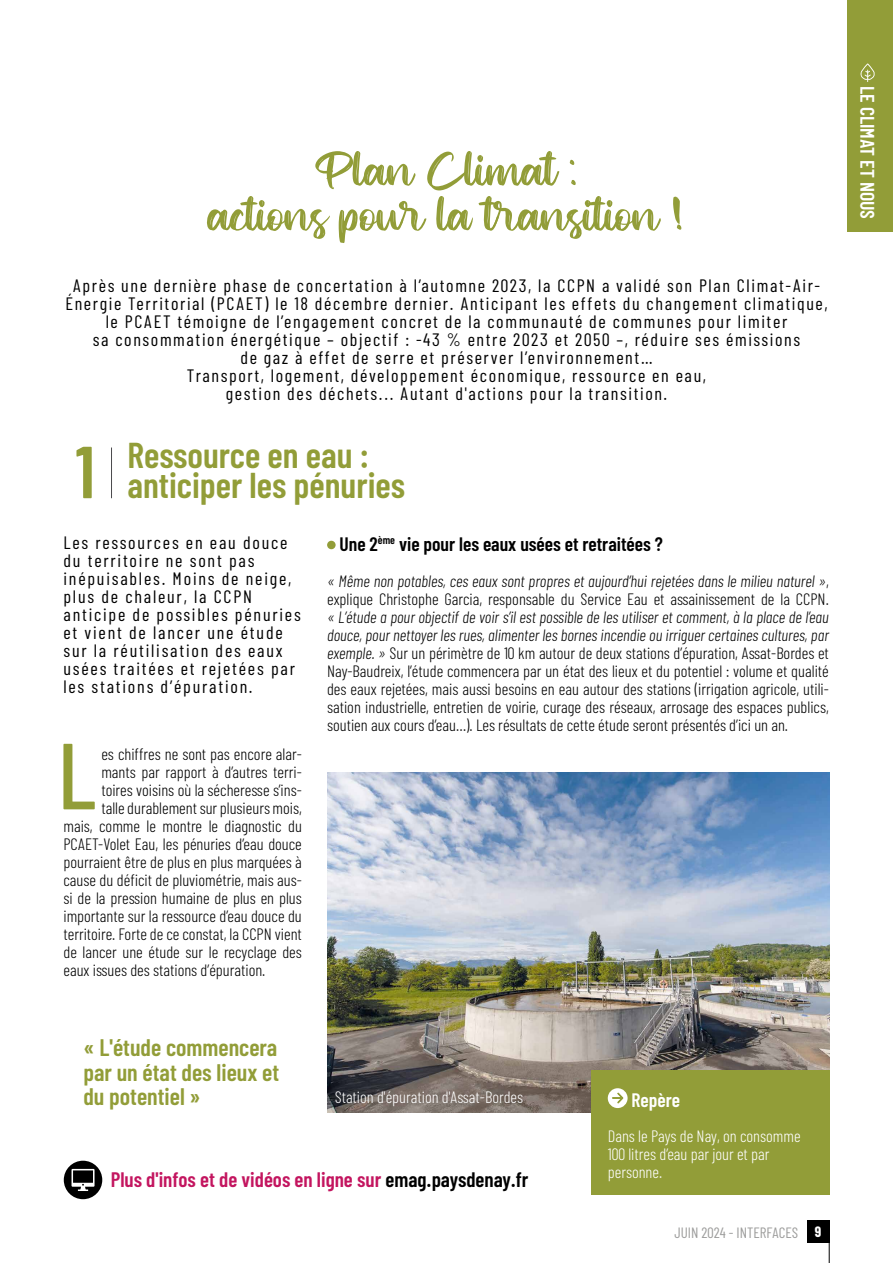
<style>
.page{position:relative;width:893px;height:1263px;background:#fff}
.page>*{position:absolute;margin:0;border:0;box-sizing:border-box;transform-origin:0 0}
.t1{font:500 93.6px "Barlow Condensed";color:#929d38}
.t2{font:52.5px/45px "Shakies";color:#929d38;text-align:center}
.t3{font:600 36px/30px "Barlow Condensed";color:#929d38}
.t4{font:600 24px/24px "Barlow Condensed";color:#929d38;text-align:justify}
.t5{font:600 21px "Barlow Condensed";color:#c3155f}
.t6{font:600 19.65px "Barlow Condensed";color:#fff}
.t7{font:600 19.5px "Barlow Condensed";color:#000}
.t8{font:600 19.5px "Barlow Condensed";color:#fff}
.t9{font:18px/18px "Barlow Condensed";letter-spacing:.09em;color:#000;text-align:center}
.t10{font:300 16.5px/18px "Barlow Condensed";color:#000;text-align:justify}
.t11{font:italic 300 16.5px/18px "Barlow Condensed";color:#000}
.t12{font:300 16.5px/18px "Barlow Condensed";color:#fff}
.t13{font:15px "Barlow Condensed";color:#9d9d9c}
.s1{font-size:73.5px}
.s2{font-style:normal}
.s3{font-style:italic}
.s4{color:#000}
.s5{font-weight:700;color:#fff}
</style>
<div class="page">
<hr style="left:829px;top:1222px;width:1px;height:41px;background:#000">
<div style="left:807px;top:1220px;width:22px;height:23px;background:#000"></div>
<div style="left:848px;top:0;width:45px;height:232px;background:#929d38"></div>
<svg style="left:860px;top:63px;width:15px;height:19px"></svg>
<hr style="left:111px;top:447px;width:1px;height:51px;background:#4b4a4d">
<div style="left:327px;top:541px;width:9px;height:8px;background:#929d38;border-radius:50%"></div>
<img style="left:327px;top:772px;width:502px;height:341px">
<div style="left:591px;top:1070px;width:238px;height:124px;background:#929d38"></div>
<div style="left:608px;top:1088px;width:20px;height:20px;background:#fff;border-radius:50%"></div>
<div style="left:64px;top:1161px;width:38px;height:38px;background:#000;border-radius:50%"></div>
<svg style="left:72px;top:1169px;width:23px;height:22px"></svg>
<h2 class="t2" style="left:208px;top:148px;width:479px">Plan Climat :<br>actions pour la transition !</h2>
<p class="t9" style="left:65px;top:276px;width:764px">Après une dernière phase de concertation à l’automne 2023, la CCPN a validé son Plan Climat-Air-Énergie Territorial (PCAET) le 18 décembre dernier. Anticipant les effets du changement climatique, le PCAET témoigne de l’engagement concret de la communauté de communes pour limiter<br>sa consommation énergétique – objectif : -43 % entre 2023 et 2050 –, réduire ses émissions<br>de gaz à effet de serre et préserver l’environnement…<br>Transport, logement, développement économique, ressource en eau,<br>gestion des déchets... Autant d'actions pour la transition.</p>
<h3 class="t3" style="left:127px;top:439px;width:279px;text-indent:-52px"><span class="s1">1</span> Ressource en eau : anticiper les pénuries</h3>
<p class="t9" style="left:63px;top:533px;width:239px;text-align:left">Les ressources en eau douce du territoire ne sont pas inépuisables. Moins de neige, plus de chaleur, la CCPN anticipe de possibles pénuries et vient de lancer une étude sur la réutilisation des eaux usées traitées et rejetées par les stations d’épuration.</p>
<h1 class="t1" style="left:58px;top:717px;width:40px">L</h1>
<p class="t10" style="left:101px;top:744px;width:202px">es chiffres ne sont pas encore alar-</p>
<p class="t10" style="left:101px;top:762px;width:202px">mants par rapport à d’autres terri-</p>
<p class="t10" style="left:101px;top:780px;width:202px">toires voisins où la sécheresse s’ins-</p>
<p class="t10" style="left:101px;top:798px;width:202px">talle durablement sur plusieurs mois,</p>
<p class="t10" style="left:63px;top:816px;width:240px">mais, comme le montre le diagnostic du</p>
<p class="t10" style="left:63px;top:834px;width:240px">PCAET-Volet Eau, les pénuries d’eau douce</p>
<p class="t10" style="left:63px;top:852px;width:240px">pourraient être de plus en plus marquées à</p>
<p class="t10" style="left:63px;top:870px;width:240px">cause du déficit de pluviométrie, mais aus-</p>
<p class="t10" style="left:63px;top:888px;width:240px">si de la pression humaine de plus en plus</p>
<p class="t10" style="left:63px;top:906px;width:240px">importante sur la ressource d’eau douce du</p>
<p class="t10" style="left:63px;top:924px;width:240px">territoire. Forte de ce constat, la CCPN vient</p>
<p class="t10" style="left:63px;top:942px;width:240px">de lancer une étude sur le recyclage des</p>
<p class="t10" style="left:63px;top:960px;width:203px">eaux issues des stations d’épuration.</p>
<p class="t7" style="left:339px;top:532px;width:325px">Une 2<sup>ème</sup> vie pour les eaux usées et retraitées ?</p>
<p class="t11" style="left:327px;top:571px;width:503px">« Même non potables, ces eaux sont propres et aujourd’hui rejetées dans le milieu naturel »<span class="s2">, explique Christophe Garcia, responsable du Service Eau et assainissement de la CCPN.</span></p>
<p class="t10" style="left:327px;top:607px;width:503px"><span class="s3">« L’étude a pour objectif de voir s’il est possible de les utiliser et comment, à la place de l’eau douce, pour nettoyer les rues, alimenter les bornes incendie ou irriguer certaines cultures, par exemple. »</span> Sur un périmètre de 10 km autour de deux stations d’épuration, Assat-Bordes et Nay-Baudreix, l’étude commencera par un état des lieux et du potentiel : volume et qualité des eaux rejetées, mais aussi besoins en eau autour des stations (irrigation agricole, utili&shy;sation industrielle, entretien de voirie, curage des réseaux, arrosage des espaces publics, soutien aux cours d’eau…). Les résultats de cette étude seront présentés d’ici un an.</p>
<h3 class="t4" style="left:83px;top:1035px;width:197px">« L'étude commencera par un état des lieux et du potentiel »</h3>
<p class="t12" style="left:335px;top:1088px;width:190px">Station d'épuration d'Assat-Bordes</p>
<p class="t5" style="left:111px;top:1166px;width:419px">Plus d'infos et de vidéos en ligne sur <span class="s4">emag.paysdenay.fr</span></p>
<p class="t8" style="left:631px;top:1088px;width:50px">Repère</p>
<p class="t12" style="left:608px;top:1126px;width:194px">Dans le Pays de Nay, on consomme<br>100 litres d’eau par jour et par personne.</p>
<p class="t13" style="left:674px;top:1223px;width:148px">JUIN 2024 - INTERFACES <span class="s5">9</span></p>
<p class="t6" style="left:880px;top:86px;width:134px;rotate:90deg">LE CLIMAT ET NOUS</p>
</div>
